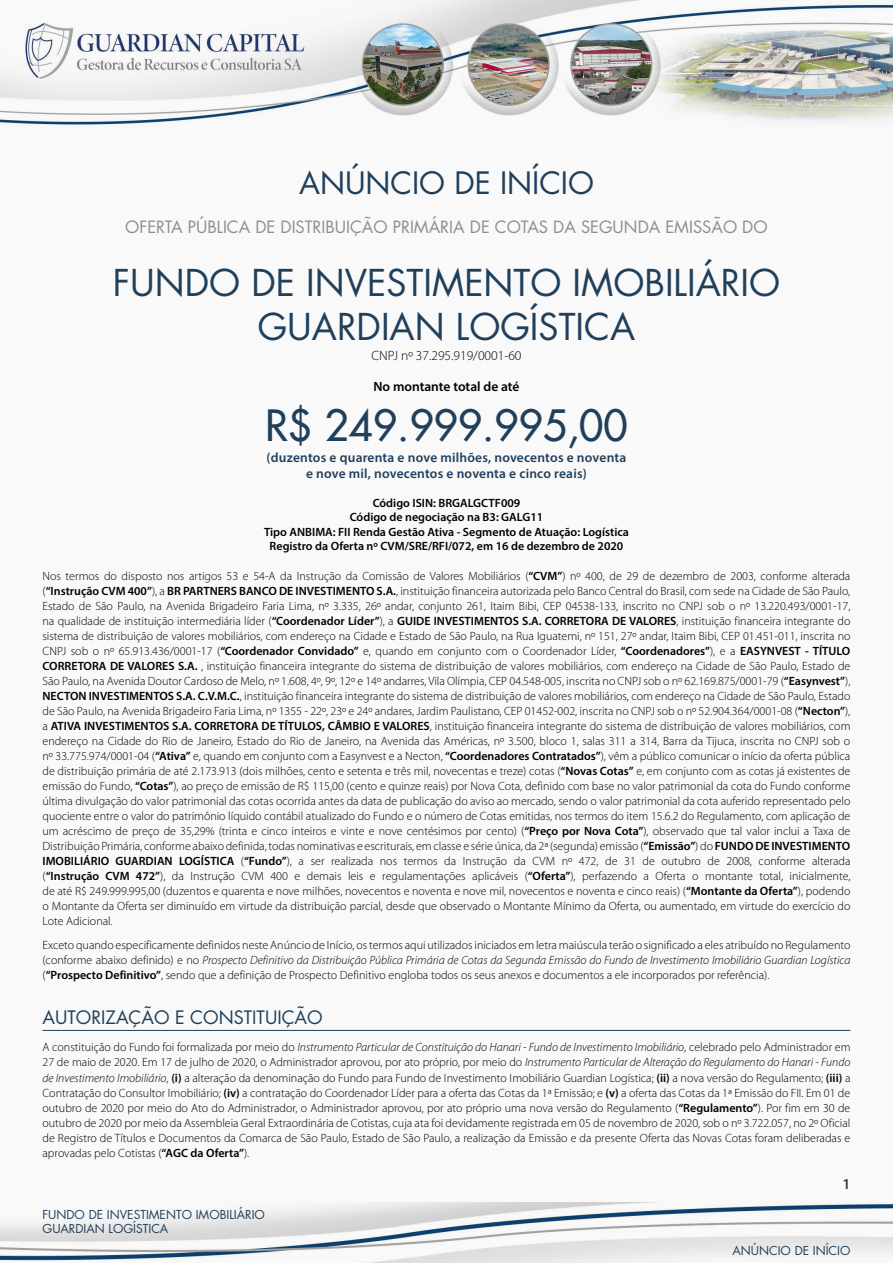
<style>
.page{position:relative;width:893px;height:1263px;background:#f9f9f9}
.page>*{position:absolute;margin:0;border:0;box-sizing:border-box;transform-origin:0 0}
.t1{font:42px "Futura";color:#203f5b}
.t2{font:36px/43.2px "Futura";color:#203f5b;text-align:center}
.t3{font:30px "Futura";color:#203f5b}
.t4{font:18px "Futura";color:#203f5b}
.t5{font:16.5px "Futura";color:#8e8e8d}
.t6{font:600 15px "Myriad Pro";color:#203f5b}
.t7{font:600 13.5px/16.2px "Myriad Pro";letter-spacing:.015em;color:#203f5b;text-align:center}
.t8{font:300 13.5px "Myriad Pro";color:#000}
.t9{font:600 13.5px "Myriad Pro";color:#000}
.t10{font:300 12px/15px "Myriad Pro";color:#000;text-align:justify}
.t11{font:600 12px/14.4px "Myriad Pro";color:#000;text-align:center}
.t12{font:12px/14.4px "Futura";color:#203f5b}
.s1{font-weight:600}
.s2{font-style:italic}
</style>
<div class="page">
<img style="left:0;top:1202px;width:893px;height:61px">
<img style="left:0;top:0;width:893px;height:125px">
<hr style="left:43px;top:1030px;width:807px;height:1px;background:#203f5b">
<h3 class="t3" style="left:299px;top:162px;width:296px">ANÚNCIO DE INÍCIO</h3>
<h3 class="t5" style="left:125px;top:216px;width:644px">OFERTA PÚBLICA DE DISTRIBUIÇÃO PRIMÁRIA DE COTAS DA SEGUNDA EMISSÃO DO</h3>
<h2 class="t2" style="left:113px;top:261px;width:669px">FUNDO DE INVESTIMENTO IMOBILIÁRIO<br>GUARDIAN LOGÍSTICA</h2>
<p class="t8" style="left:371px;top:348px;width:152px">CNPJ nº 37.295.919/0001-60</p>
<p class="t9" style="left:373px;top:378px;width:148px">No montante total de até</p>
<h1 class="t1" style="left:265px;top:398px;width:364px">R$ 249.999.995,00</h1>
<p class="t7" style="left:267px;top:449px;width:361px">(duzentos e quarenta e nove milhões, novecentos e noventa e nove mil, novecentos e noventa e cinco reais)</p>
<p class="t11" style="left:264px;top:495px;width:366px">Código ISIN: BRGALGCTF009<br>Código de negociação na B3: GALG11<br>Tipo ANBIMA: FII Renda Gestão Ativa - Segmento de Atuação: Logística Registro da Oferta nº CVM/SRE/RFI/072, em 16 de dezembro de 2020</p>
<p class="t10" style="left:43px;top:568px;width:809px">Nos termos do disposto nos artigos 53 e 54-A da Instrução da Comissão de Valores Mobiliários (<span class="s1">“CVM”</span>) nº 400, de 29 de dezembro de 2003, conforme alterada (<span class="s1">“Instrução CVM 400”</span>), a <span class="s1">BR PARTNERS BANCO DE INVESTIMENTO S.A.</span>, instituição financeira autorizada pelo Banco Central do Brasil, com sede na Cidade de São Paulo, Estado de São Paulo, na Avenida Brigadeiro Faria Lima, nº 3.335, 26º andar, conjunto 261, Itaim Bibi, CEP 04538-133, inscrito no CNPJ sob o nº 13.220.493/0001-17, na qualidade de instituição intermediária líder (<span class="s1">“Coordenador Líder”</span>), a <span class="s1">GUIDE INVESTIMENTOS S.A. CORRETORA DE VALORES</span>, instituição financeira integrante do sistema de distribuição de valores mobiliários, com endereço na Cidade e Estado de São Paulo, na Rua Iguatemi, nº 151, 27º andar, Itaim Bibi, CEP 01.451-011, inscrita no CNPJ sob o nº 65.913.436/0001-17 (<span class="s1">“Coordenador Convidado”</span> e, quando em conjunto com o Coordenador Líder, <span class="s1">“Coordenadores”</span>), e a <span class="s1">EASYNVEST - TÍTULO CORRETORA DE VALORES S.A.</span> , instituição financeira integrante do sistema de distribuição de valores mobiliários, com endereço na Cidade de São Paulo, Estado de São Paulo, na Avenida Doutor Cardoso de Melo, nº 1.608, 4º, 9º, 12º e 14º andarres, Vila Olímpia, CEP 04.548-005, inscrita no CNPJ sob o nº 62.169.875/0001-79 (<span class="s1">“Easynvest”</span>), <span class="s1">NECTON INVESTIMENTOS S.A. C.V.M.C.</span>, instituição financeira integrante do sistema de distribuição de valores mobiliários, com endereço na Cidade de São Paulo, Estado de São Paulo, na Avenida Brigadeiro Faria Lima, nº 1355 - 22º, 23º e 24º andares, Jardim Paulistano, CEP 01452-002, inscrita no CNPJ sob o nº 52.904.364/0001-08 (<span class="s1">“Necton”</span>), a <span class="s1">ATIVA INVESTIMENTOS S.A. CORRETORA DE TÍTULOS, CÂMBIO E VALORES</span>, instituição financeira integrante do sistema de distribuição de valores mobiliários, com endereço na Cidade do Rio de Janeiro, Estado do Rio de Janeiro, na Avenida das Américas, nº 3.500, bloco 1, salas 311 a 314, Barra da Tijuca, inscrita no CNPJ sob o nº 33.775.974/0001-04 (<span class="s1">“Ativa”</span> e, quando em conjunto com a Easynvest e a Necton, <span class="s1">“Coordenadores Contratados”</span>), vêm a público comunicar o início da oferta pública de distribuição primária de até 2.173.913 (dois milhões, cento e setenta e três mil, novecentas e treze) cotas (<span class="s1">“Novas Cotas”</span> e, em conjunto com as cotas já existentes de emissão do Fundo, <span class="s1">“Cotas”</span>), ao preço de emissão de R$ 115,00 (cento e quinze reais) por Nova Cota, definido com base no valor patrimonial da cota do Fundo conforme última divulgação do valor patrimonial das cotas ocorrida antes da data de publicação do aviso ao mercado, sendo o valor patrimonial da cota auferido representado pelo quociente entre o valor do patrimônio líquido contábil atualizado do Fundo e o número de Cotas emitidas, nos termos do item 15.6.2 do Regulamento, com aplicação de um acréscimo de preço de 35,29% (trinta e cinco inteiros e vinte e nove centésimos por cento) (<span class="s1">“Preço por Nova Cota”</span>), observado que tal valor inclui a Taxa de Distribuição Primária, conforme abaixo definida, todas nominativas e escriturais, em classe e série única, da 2ª (segunda) emissão (<span class="s1">“Emissão”</span>) do <span class="s1">FUNDO DE INVESTIMENTO IMOBILIÁRIO GUARDIAN LOGÍSTICA</span> (<span class="s1">“Fundo”</span>), a ser realizada nos termos da Instrução da CVM nº 472, de 31 de outubro de 2008, conforme alterada (<span class="s1">“Instrução CVM 472”</span>), da Instrução CVM 400 e demais leis e regulamentações aplicáveis (<span class="s1">“Oferta”</span>), perfazendo a Oferta o montante total, inicialmente, de até R$ 249.999.995,00 (duzentos e quarenta e nove milhões, novecentos e noventa e nove mil, novecentos e noventa e cinco reais) (<span class="s1">“Montante da Oferta”</span>), podendo o Montante da Oferta ser diminuído em virtude da distribuição parcial, desde que observado o Montante Mínimo da Oferta, ou aumentado, em virtude do exercício do Lote Adicional.</p>
<p class="t10" style="left:43px;top:938px;width:809px">Exceto quando especificamente definidos neste Anúncio de Início, os termos aqui utilizados iniciados em letra maiúscula terão o significado a eles atribuído no Regulamento (conforme abaixo definido) e no <span class="s2">Prospecto Definitivo da Distribuição Pública Primária de Cotas da Segunda Emissão do Fundo de Investimento Imobiliário Guardian Logística </span>(<span class="s1">“Prospecto Definitivo”</span>, sendo que a definição de Prospecto Definitivo engloba todos os seus anexos e documentos a ele incorporados por referência).</p>
<h3 class="t4" style="left:43px;top:1005px;width:282px">AUTORIZAÇÃO E CONSTITUIÇÃO</h3>
<p class="t10" style="left:43px;top:1040px;width:809px">A constituição do Fundo foi formalizada por meio do <span class="s2">Instrumento Particular de Constituição do Hanari - Fundo de Investimento Imobiliário</span>, celebrado pelo Administrador em 27 de maio de 2020. Em 17 de julho de 2020, o Administrador aprovou, por ato próprio, por meio do <span class="s2">Instrumento Particular de Alteração do Regulamento do Hanari - Fundo de Investimento Imobiliário</span>, <span class="s1">(i)</span> a alteração da denominação do Fundo para Fundo de Investimento Imobiliário Guardian Logística; <span class="s1">(ii)</span> a nova versão do Regulamento; <span class="s1">(iii)</span> a Contratação do Consultor Imobiliário; <span class="s1">(iv)</span> a contratação do Coordenador Líder para a oferta das Cotas da 1ª Emissão; e <span class="s1">(v)</span> a oferta das Cotas da 1ª Emissão do FII. Em 01 de outubro de 2020 por meio do Ato do Administrador, o Administrador aprovou, por ato próprio uma nova versão do Regulamento (<span class="s1">“Regulamento”</span>). Por fim em 30 de outubro de 2020 por meio da Assembleia Geral Extraordinária de Cotistas, cuja ata foi devidamente registrada em 05 de novembro de 2020, sob o nº 3.722.057, no 2º Oficial de Registro de Títulos e Documentos da Comarca de São Paulo, Estado de São Paulo, a realização da Emissão e da presente Oferta das Novas Cotas foram deliberadas e aprovadas pelo Cotistas (<span class="s1">“AGC da Oferta”</span>).</p>
<p class="t12" style="left:43px;top:1207px;width:224px">FUNDO DE INVESTIMENTO IMOBILIÁRIO<br>GUARDIAN LOGÍSTICA</p>
<p class="t6" style="left:842px;top:1174px;width:10px">1</p>
<p class="t12" style="left:732px;top:1243px;width:119px">ANÚNCIO DE INÍCIO</p>
</div>
